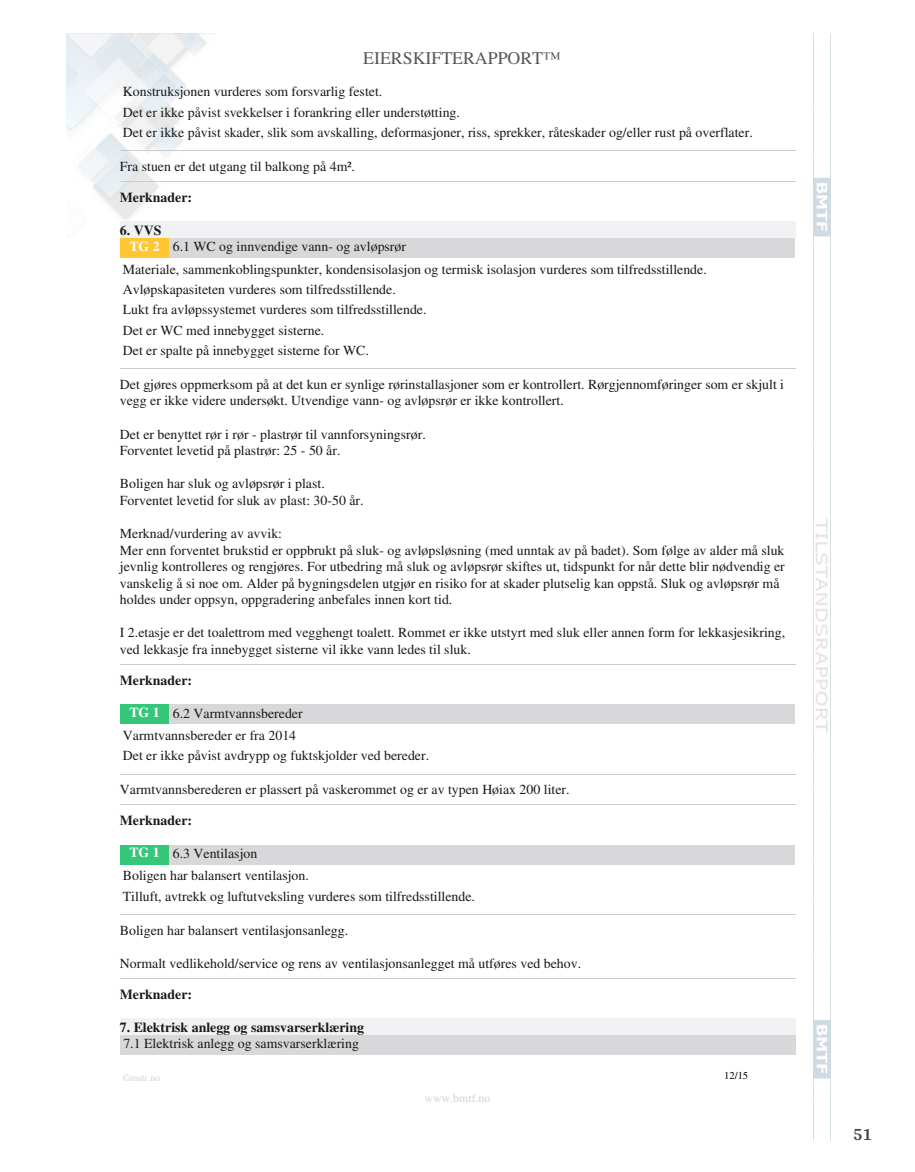
<style>
.page{position:relative;width:915px;height:1172px;background:#fff}
.page>*{position:absolute;margin:0;border:0;box-sizing:border-box;transform-origin:0 0}
.t1{font:700 18px "Arya";color:#414749}
.t2{font:17.85px "Times";color:#575757}
.t3{font:13.8px/16.5px "Times";color:#191919}
.t4{font:700 13.8px "Times";color:#191919}
.t5{font:11.85px "Times";color:#d2d3d4}
.t6{font:10.5px "Times";color:#000}
.t7{font:9.9px "Times";color:#d2d3d4}
.s1{font-weight:700}
.s2{font-weight:700;color:#fff}
</style>
<div class="page">
<img style="left:66px;top:33px;width:149px;height:189px">
<img style="left:813px;top:33px;width:17px;height:1107px">
<hr style="left:120px;top:151px;width:674px;height:1px;background:#ccc">
<hr style="left:120px;top:181px;width:674px;height:1px;background:#ccc">
<div style="left:120px;top:222px;width:674px;height:16px;background:#eff1f2"></div>
<div style="left:120px;top:238px;width:49px;height:20px;background:#ffc533"></div>
<div style="left:169px;top:238px;width:625px;height:20px;background:#d8d8da"></div>
<hr style="left:120px;top:369px;width:674px;height:1px;background:#ccc">
<hr style="left:120px;top:664px;width:674px;height:1px;background:#ccc">
<div style="left:120px;top:704px;width:49px;height:20px;background:#36c67a"></div>
<div style="left:169px;top:704px;width:625px;height:20px;background:#d8d8da"></div>
<hr style="left:120px;top:774px;width:674px;height:1px;background:#ccc">
<hr style="left:120px;top:804px;width:674px;height:1px;background:#ccc">
<div style="left:120px;top:845px;width:49px;height:19px;background:#36c67a"></div>
<div style="left:169px;top:845px;width:625px;height:19px;background:#d8d8da"></div>
<hr style="left:120px;top:914px;width:674px;height:1px;background:#ccc">
<hr style="left:120px;top:978px;width:674px;height:1px;background:#ccc">
<div style="left:120px;top:1018px;width:674px;height:17px;background:#eff1f2"></div>
<div style="left:120px;top:1035px;width:674px;height:20px;background:#d8d8da"></div>
<p class="t2" style="left:363px;top:51px;width:199px">EIERSKIFTERAPPORT™</p>
<p class="t3" style="left:123px;top:83px;width:631px;line-height:20.4px">Konstruksjonen vurderes som forsvarlig festet.<br>Det er ikke påvist svekkelser i forankring eller understøtting.<br>Det er ikke påvist skader, slik som avskalling, deformasjoner, riss, sprekker, råteskader og/eller rust på overflater.</p>
<p class="t3" style="left:120px;top:159px;width:236px">Fra stuen er det utgang til balkong på 4m².</p>
<p class="t4" style="left:120px;top:189px;width:74px">Merknader:</p>
<p class="t3" style="left:129px;top:223px;width:278px;text-indent:-10px"><span class="s1">6. VVS<br></span><span class="s2">TG 2</span> 6.1 WC og innvendige vann- og avløpsrør</p>
<p class="t3" style="left:123px;top:260px;width:585px;line-height:20.4px">Materiale, sammenkoblingspunkter, kondensisolasjon og termisk isolasjon vurderes som tilfredsstillende.<br>Avløpskapasiteten vurderes som tilfredsstillende.<br>Lukt fra avløpssystemet vurderes som tilfredsstillende.<br>Det er WC med innebygget sisterne.<br>Det er spalte på innebygget sisterne for WC.</p>
<p class="t3" style="left:120px;top:377px;width:665px">Det gjøres oppmerksom på at det kun er synlige rørinstallasjoner som er kontrollert. Rørgjennomføringer som er skjult i vegg er ikke videre undersøkt. Utvendige vann- og avløpsrør er ikke kontrollert.</p>
<p class="t3" style="left:120px;top:427px;width:307px">Det er benyttet rør i rør - plastrør til vannforsyningsrør.<br>Forventet levetid på plastrør: 25 - 50 år.</p>
<p class="t3" style="left:120px;top:476px;width:245px">Boligen har sluk og avløpsrør i plast.<br>Forventet levetid for sluk av plast: 30-50 år.</p>
<p class="t3" style="left:120px;top:526px;width:666px">Merknad/vurdering av avvik:<br>Mer enn forventet brukstid er oppbrukt på sluk- og avløpsløsning (med unntak av på badet). Som følge av alder må sluk jevnlig kontrolleres og rengjøres. For utbedring må sluk og avløpsrør skiftes ut, tidspunkt for når dette blir nødvendig er vanskelig å si noe om. Alder på bygningsdelen utgjør en risiko for at skader plutselig kan oppstå. Sluk og avløpsrør må holdes under oppsyn, oppgradering anbefales innen kort tid.</p>
<p class="t3" style="left:120px;top:625px;width:666px">I 2.etasje er det toalettrom med vegghengt toalett. Rommet er ikke utstyrt med sluk eller annen form for lekkasjesikring, ved lekkasje fra innebygget sisterne vil ikke vann ledes til sluk.</p>
<p class="t4" style="left:120px;top:672px;width:74px">Merknader:</p>
<p class="t3" style="left:123px;top:703px;width:181px;line-height:22.4px;text-align:center"><span class="s2">TG 1</span> 6.2 Varmtvannsbereder<br>Varmtvannsbereder er fra 2014</p>
<p class="t3" style="left:123px;top:748px;width:308px">Det er ikke påvist avdrypp og fuktskjolder ved bereder.</p>
<p class="t3" style="left:120px;top:782px;width:451px">Varmtvannsberederen er plassert på vaskerommet og er av typen Høiax 200 liter.</p>
<p class="t4" style="left:120px;top:812px;width:74px">Merknader:</p>
<p class="t3" style="left:123px;top:843px;width:187px;line-height:22.4px;text-indent:7px"><span class="s2">TG 1</span> 6.3 Ventilasjon<br>Boligen har balansert ventilasjon.</p>
<p class="t3" style="left:123px;top:889px;width:353px">Tilluft, avtrekk og luftutveksling vurderes som tilfredsstillende.</p>
<p class="t3" style="left:120px;top:923px;width:230px">Boligen har balansert ventilasjonsanlegg.</p>
<p class="t3" style="left:120px;top:956px;width:462px">Normalt vedlikehold/service og rens av ventilasjonsanlegget må utføres ved behov.</p>
<p class="t4" style="left:120px;top:986px;width:74px">Merknader:</p>
<p class="t4" style="left:120px;top:1018px;width:245px">7. Elektrisk anlegg og samsvarserklæring</p>
<p class="t3" style="left:123px;top:1036px;width:237px">7.1 Elektrisk anlegg og samsvarserklæring</p>
<p class="t6" style="left:724px;top:1071px;width:25px">12/15</p>
<p class="t7" style="left:123px;top:1073px;width:39px">©mstr.no</p>
<p class="t5" style="left:424px;top:1093px;width:67px">www.bmtf.no</p>
<h1 class="t1" style="left:852px;top:1123px;width:21px">51</h1>
</div>
